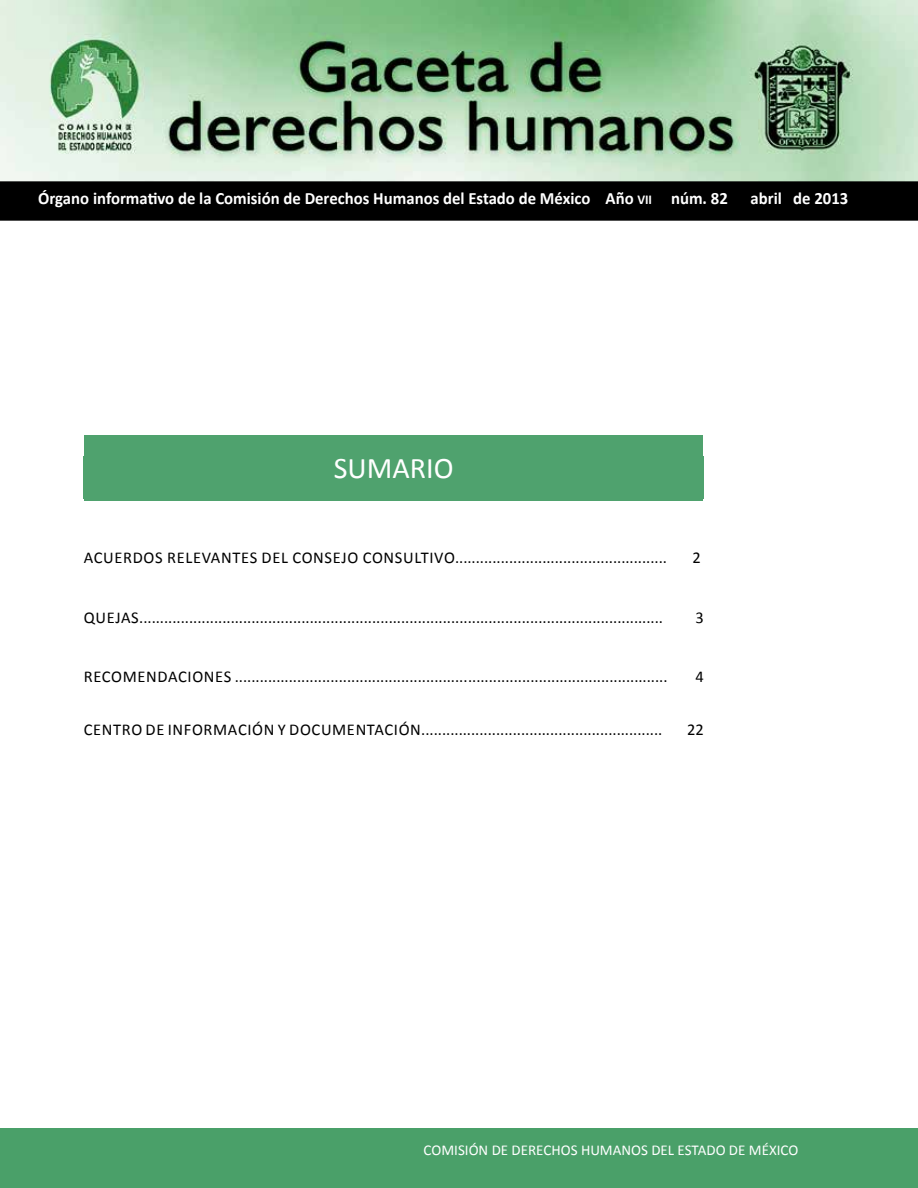
<style>
.page{position:relative;width:918px;height:1188px;background:#fff}
.page>*{position:absolute;margin:0;border:0;box-sizing:border-box;transform-origin:0 0}
.t1{font:30px "Calibri";color:#fff}
.t2{font:700 17.25px "Calibri";color:#fff}
.t3{font:16.5px "Calibri";letter-spacing:.04em;color:#000}
.t4{font:15px "Calibri";color:#fff}
.s1{font-size:13.5px}
</style>
<div class="page">
<div style="left:0;top:1128px;width:918px;height:60px;background:#4aa069"></div>
<img style="left:0;top:0;width:918px;height:181px">
<div style="left:0;top:181px;width:918px;height:40px;background:#000"></div>
<div style="left:84px;top:435px;width:619px;height:66px;background:#4fa26e"></div>
<div style="left:83px;top:456px;width:621px;height:43px;background:#4fa26e"></div>
<p class="t2" style="left:38px;top:187px;width:691px">Órgano informativo de la Comisión de Derechos Humanos del Estado de México Año <span class="s1">VII</span> núm. 82</p>
<p class="t2" style="left:751px;top:187px;width:99px">abril de 2013</p>
<h1 class="t1" style="left:334px;top:449px;width:121px">SUMARIO</h1>
<p class="t3" style="left:84px;top:548px;width:585px">ACUERDOS RELEVANTES DEL CONSEJO CONSULTIVO...................................................</p>
<p class="t3" style="left:692px;top:548px;width:10px">2</p>
<p class="t3" style="left:84px;top:607px;width:22px">QUEJAS</p>
<p class="t3" style="left:139px;top:607px;width:525px">..............................................................................................................................</p>
<p class="t3" style="left:695px;top:607px;width:10px">3</p>
<p class="t3" style="left:84px;top:666px;width:585px">RECOMENDACIONES ........................................................................................................</p>
<p class="t3" style="left:695px;top:666px;width:10px">4</p>
<p class="t3" style="left:84px;top:719px;width:580px">CENTRO DE INFORMACIÓN Y DOCUMENTACIÓN..........................................................</p>
<p class="t3" style="left:687px;top:719px;width:18px">22</p>
<p class="t4" style="left:424px;top:1140px;width:376px">COMISIÓN DE DERECHOS HUMANOS DEL ESTADO DE MÉXICO</p>
</div>
